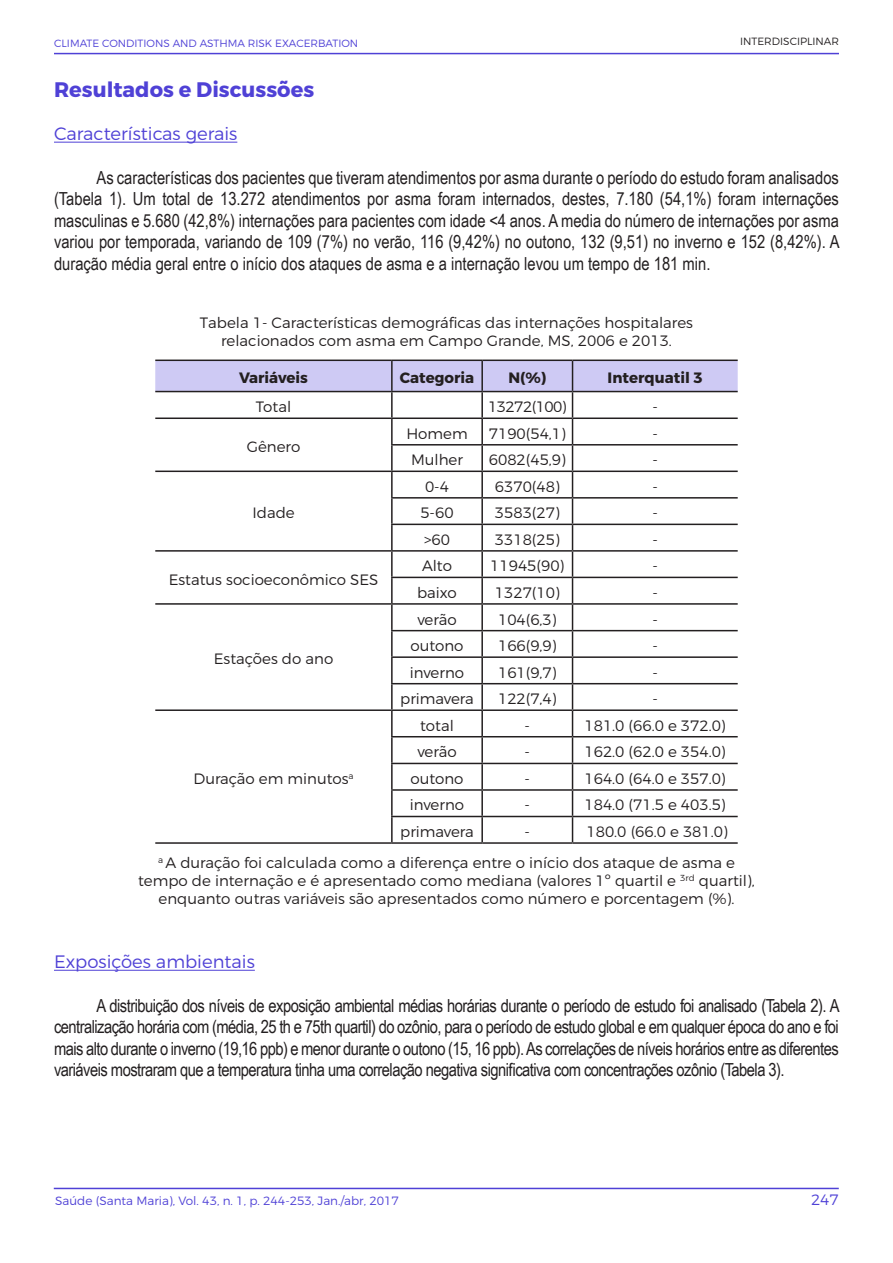
<style>
.page{position:relative;width:893px;height:1263px;background:#fff}
.page>*{position:absolute;margin:0;border:0;box-sizing:border-box;transform-origin:0 0}
.t1{font:700 21px "Montserrat";color:#4f41d6}
.t2{font:18px/21.6px "Arial Narrow";letter-spacing:-.015em;color:#231f20;text-align:justify}
.t3{font:300 18px "Montserrat";color:#4f41d6}
.t4{font:300 15px/18px "Montserrat";color:#231f20;text-align:center}
.t5{font:700 15px "Montserrat";color:#231f20}
.t6{font:300 15px "Montserrat";letter-spacing:-.035em;color:#231f20}
.t7{font:300 15px "Montserrat";color:#4f41d6}
.t8{font:300 12px "Montserrat";color:#4f41d6}
.t9{font:300 10.5px "Montserrat";color:#4f41d6}
.t10{font:300 10.5px "Montserrat";color:#231f20}
</style>
<div class="page">
<hr style="left:54px;top:1188px;width:785px;height:1px;background:#4f41d6">
<hr style="left:54px;top:53px;width:785px;height:1px;background:#4f41d6">
<hr style="left:54px;top:142px;width:183px;height:1px;background:#4f41d6">
<hr style="left:54px;top:970px;width:201px;height:1px;background:#4f41d6">
<svg style="left:155px;top:360px;width:583px;height:482px"></svg>
<hr style="left:155px;top:842px;width:237px;height:2px;background:#231f20">
<hr style="left:392px;top:842px;width:90px;height:2px;background:#231f20">
<hr style="left:482px;top:842px;width:90px;height:2px;background:#231f20">
<hr style="left:572px;top:842px;width:166px;height:2px;background:#231f20">
<p class="t9" style="left:54px;top:37px;width:306px">CLIMATE CONDITIONS AND ASTHMA RISK EXACERBATION</p>
<p class="t10" style="left:740px;top:35px;width:100px">INTERDISCIPLINAR</p>
<p class="t1" style="left:54px;top:77px;width:262px">Resultados e Discussões</p>
<p class="t3" style="left:54px;top:123px;width:185px">Características gerais</p>
<p class="t2" style="left:54px;top:166px;width:787px;text-indent:43px">As características dos pacientes que tiveram atendimentos por asma durante o período do estudo foram analisados (Tabela 1). Um total de 13.272 atendimentos por asma foram internados, destes, 7.180 (54,1%) foram internações masculinas e 5.680 (42,8%) internações para pacientes com idade &lt;4 anos. A media do número de internações por asma variou por temporada, variando de 109 (7%) no verão, 116 (9,42%) no outono, 132 (9,51) no inverno e 152 (8,42%). A duração média geral entre o início dos ataques de asma e a internação levou um tempo de 181 min.</p>
<p class="t4" style="left:200px;top:313px;width:495px">Tabela 1- Características demográficas das internações hospitalares relacionados com asma em Campo Grande, MS, 2006 e 2013.</p>
<p class="t5" style="left:239px;top:369px;width:70px">Variáveis</p>
<p class="t5" style="left:400px;top:369px;width:76px">Categoria</p>
<p class="t5" style="left:508px;top:369px;width:39px">N(%)</p>
<p class="t5" style="left:608px;top:369px;width:96px">Interquatil 3</p>
<p class="t4" style="left:256px;top:398px;width:37px">Total</p>
<p class="t6" style="left:488px;top:398px;width:80px">13272(100)</p>
<p class="t4" style="left:652px;top:397px;width:7px">-</p>
<p class="t4" style="left:247px;top:437px;width:55px">Gênero</p>
<p class="t4" style="left:406px;top:424px;width:63px">Homem</p>
<p class="t4" style="left:489px;top:424px;width:79px">7190(54,1)</p>
<p class="t4" style="left:652px;top:424px;width:7px">-</p>
<p class="t4" style="left:411px;top:451px;width:54px">Mulher</p>
<p class="t4" style="left:489px;top:451px;width:79px">6082(45,9)</p>
<p class="t4" style="left:652px;top:451px;width:7px">-</p>
<p class="t4" style="left:252px;top:504px;width:44px">Idade</p>
<p class="t4" style="left:169px;top:570px;width:211px">Estatus socioeconômico SES</p>
<p class="t4" style="left:214px;top:650px;width:121px">Estações do ano</p>
<p class="t4" style="left:194px;top:769px;width:162px">Duração em minutos<sup>a</sup></p>
<p class="t4" style="left:425px;top:477px;width:25px">0-4</p>
<p class="t4" style="left:495px;top:477px;width:66px">6370(48)</p>
<p class="t4" style="left:652px;top:477px;width:7px">-</p>
<p class="t4" style="left:420px;top:504px;width:35px">5-60</p>
<p class="t4" style="left:495px;top:504px;width:66px">3583(27)</p>
<p class="t4" style="left:652px;top:504px;width:7px">-</p>
<p class="t4" style="left:424px;top:530px;width:27px">&gt;60</p>
<p class="t4" style="left:495px;top:530px;width:66px">3318(25)</p>
<p class="t4" style="left:652px;top:530px;width:7px">-</p>
<p class="t4" style="left:422px;top:557px;width:31px">Alto</p>
<p class="t4" style="left:490px;top:557px;width:76px">11945(90)</p>
<p class="t4" style="left:652px;top:557px;width:7px">-</p>
<p class="t4" style="left:417px;top:583px;width:41px">baixo</p>
<p class="t4" style="left:495px;top:583px;width:66px">1327(10)</p>
<p class="t4" style="left:652px;top:583px;width:7px">-</p>
<p class="t4" style="left:417px;top:610px;width:41px">verão</p>
<p class="t4" style="left:498px;top:610px;width:60px">104(6,3)</p>
<p class="t4" style="left:652px;top:610px;width:7px">-</p>
<p class="t4" style="left:410px;top:636px;width:55px">outono</p>
<p class="t4" style="left:498px;top:636px;width:60px">166(9,9)</p>
<p class="t4" style="left:652px;top:636px;width:7px">-</p>
<p class="t4" style="left:410px;top:663px;width:56px">inverno</p>
<p class="t4" style="left:498px;top:663px;width:60px">161(9,7)</p>
<p class="t4" style="left:652px;top:663px;width:7px">-</p>
<p class="t4" style="left:400px;top:690px;width:75px">primavera</p>
<p class="t4" style="left:498px;top:690px;width:60px">122(7,4)</p>
<p class="t4" style="left:652px;top:690px;width:7px">-</p>
<p class="t4" style="left:420px;top:716px;width:35px">total</p>
<p class="t4" style="left:525px;top:716px;width:7px">-</p>
<p class="t4" style="left:584px;top:716px;width:143px">181.0 (66.0 e 372.0)</p>
<p class="t4" style="left:417px;top:743px;width:41px">verão</p>
<p class="t4" style="left:525px;top:743px;width:7px">-</p>
<p class="t4" style="left:584px;top:743px;width:143px">162.0 (62.0 e 354.0)</p>
<p class="t4" style="left:410px;top:769px;width:55px">outono</p>
<p class="t4" style="left:525px;top:769px;width:7px">-</p>
<p class="t4" style="left:584px;top:769px;width:143px">164.0 (64.0 e 357.0)</p>
<p class="t4" style="left:410px;top:796px;width:56px">inverno</p>
<p class="t4" style="left:525px;top:796px;width:7px">-</p>
<p class="t4" style="left:584px;top:796px;width:143px">184.0 (71.5 e 403.5)</p>
<p class="t4" style="left:400px;top:822px;width:75px">primavera</p>
<p class="t4" style="left:525px;top:822px;width:7px">-</p>
<p class="t4" style="left:587px;top:822px;width:143px">180.0 (66.0 e 381.0)</p>
<p class="t4" style="left:138px;top:853px;width:618px"><sup>a</sup> A duração foi calculada como a diferença entre o início dos ataque de asma e tempo de internação e é apresentado como mediana (valores 1º quartil e <sup>3rd</sup> quartil), enquanto outras variáveis são apresentados como número e porcentagem (%).</p>
<p class="t3" style="left:54px;top:951px;width:202px">Exposições ambientais</p>
<p class="t2" style="left:54px;top:994px;width:787px;text-indent:43px">A distribuição dos níveis de exposição ambiental médias horárias durante o período de estudo foi analisado (Tabela 2). A centralização horária com (média, 25 th e 75th quartil) do ozônio, para o período de estudo global e em qualquer época do ano e foi mais alto durante o inverno (19,16 ppb) e menor durante o outono (15, 16 ppb). As correlações de níveis horários entre as diferentes variáveis mostraram que a temperatura tinha uma correlação negativa significativa com concentrações ozônio (Tabela 3).</p>
<p class="t8" style="left:55px;top:1193px;width:345px">Saúde (Santa Maria), Vol. 43, n. 1, p. 244-253, Jan./abr, 2017</p>
<p class="t7" style="left:811px;top:1190px;width:29px">247</p>
</div>
